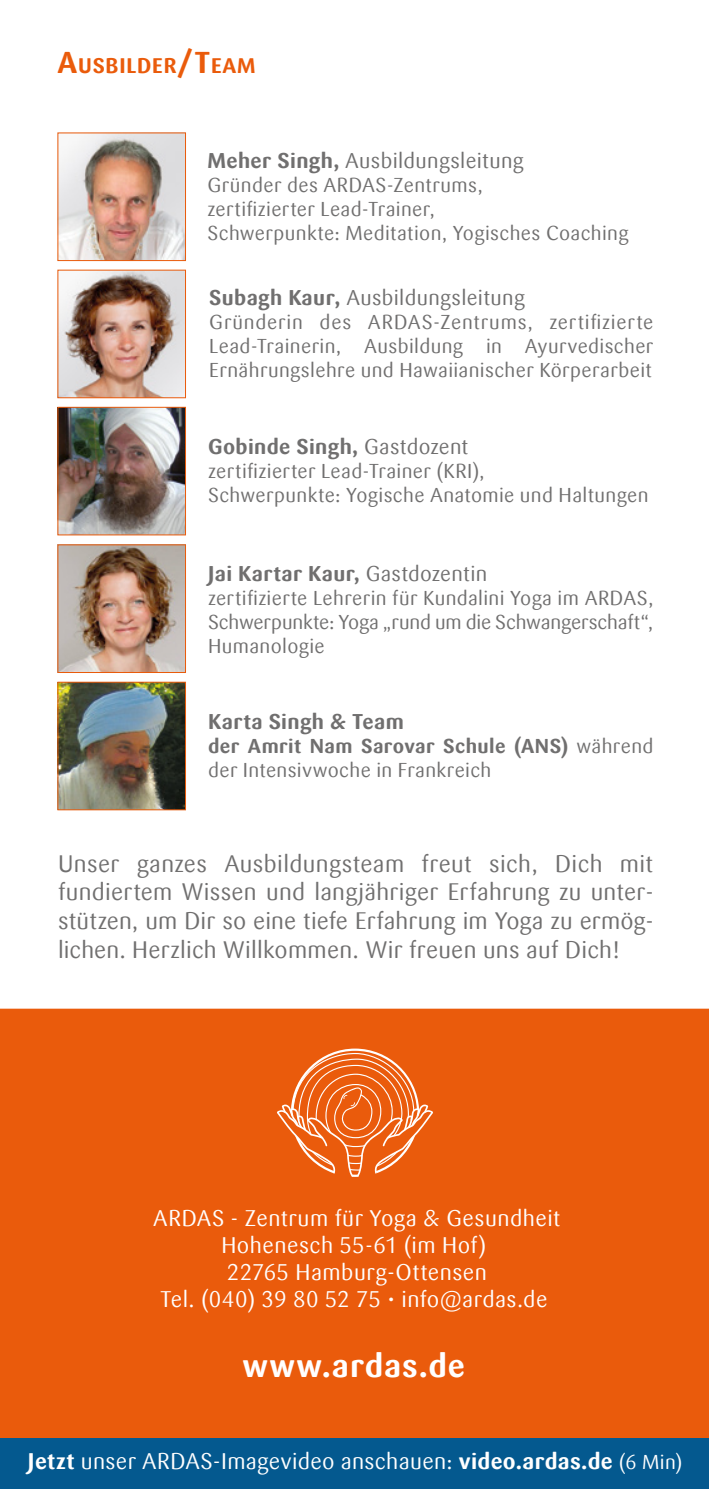
<style>
.page{position:relative;width:709px;height:1489px;background:#fff}
.page>*{position:absolute;margin:0;border:0;box-sizing:border-box;transform-origin:0 0}
.t1{font:700 32.5px "Sari Offc Pro";letter-spacing:.025em;color:#fff}
.t2{font:23.75px/28.5px "Sari Offc Pro";letter-spacing:.01em;color:#706f6f;text-align:justify}
.t3{font:22.5px/27px "Sari Offc Pro";letter-spacing:.02em;color:#fff;text-align:center}
.t4{font:700 21.25px "Sari Offc Pro";letter-spacing:.015em;color:#706f6f}
.t5{font:21.25px "Sari Offc Pro";letter-spacing:.015em;color:#706f6f}
.t6{font:700 21px "Sari Offc Pro";letter-spacing:.035em;color:#ea5b0b}
.t7{font:20px/24px "Sari Offc Pro";letter-spacing:.02em;color:#706f6f}
.s1{font-size:30px}
.s2{font-weight:700}
.s3{font-weight:400}
.s4{font-family:"Century Gothic";font-size:12.5px}
.s5{font-size:20px}
</style>
<div class="page">
<div style="left:0;top:1008px;width:709px;height:429px;background:#ea5b0c"></div>
<div style="left:0;top:1437px;width:709px;height:51px;background:#04598f"></div>
<img style="left:60px;top:272px;width:124px;height:124px">
<div style="left:58px;top:270px;width:128px;height:128px;border:1px solid #ea5b0b"></div>
<img style="left:60px;top:135px;width:124px;height:124px">
<div style="left:58px;top:133px;width:128px;height:128px;border:1px solid #ea5b0b"></div>
<img style="left:60px;top:409px;width:124px;height:124px">
<div style="left:58px;top:407px;width:128px;height:128px;border:1px solid #ea5b0b"></div>
<img style="left:60px;top:546px;width:124px;height:124px">
<div style="left:58px;top:544px;width:128px;height:128px;border:1px solid #ea5b0b"></div>
<img style="left:60px;top:684px;width:124px;height:124px">
<div style="left:58px;top:682px;width:128px;height:128px;border:1px solid #ea5b0b"></div>
<svg style="left:277px;top:1048px;width:156px;height:128px"></svg>
<p class="t6" style="left:58px;top:52px;width:199px"><span class="s1">A</span>USBILDER<span class="s1">/T</span>EAM</p>
<p class="t5" style="left:207px;top:146px;width:318px"><span class="s2">Meher Singh,</span> Ausbildungsleitung</p>
<p class="t7" style="left:207px;top:172px;width:423px">Gründer des ARDAS-Zentrums,<br>zertifizierter Lead-Trainer,<br>Schwerpunkte: Meditation, Yogisches Coaching</p>
<p class="t5" style="left:209px;top:284px;width:317px"><span class="s2">Subagh Kaur,</span> Ausbildungsleitung</p>
<p class="t7" style="left:209px;top:310px;width:445px;text-align:justify">Gründerin des ARDAS-Zentrums, zertifizierte Lead-Trainerin, Ausbildung in Ayurvedischer Ernährungslehre und Hawaiianischer Körperarbeit</p>
<p class="t4" style="left:208px;top:432px;width:262px">Gobinde Singh, <span class="s3">Gastdozent</span></p>
<p class="t7" style="left:208px;top:459px;width:442px">zertifizierter Lead-Trainer (KRI),<br>Schwerpunkte: Yogische Anatomie und Haltungen</p>
<p class="t4" style="left:208px;top:559px;width:281px">Jai Kartar Kaur, <span class="s3">Gastdozentin</span></p>
<p class="t7" style="left:208px;top:585px;width:447px;text-align:justify">zertifizierte Lehrerin für Kundalini Yoga im ARDAS, Schwerpunkte: Yoga „rund um die Schwangerschaft“, Humanologie</p>
<p class="t4" style="left:208px;top:707px;width:197px">Karta Singh &amp; Team</p>
<p class="t7" style="left:208px;top:733px;width:447px"><span class="s2">der Amrit Nam Sarovar Schule (ANS)</span> während der Intensivwoche in Frankreich</p>
<p class="t2" style="left:58px;top:849px;width:597px">Unser ganzes Ausbildungsteam freut sich, Dich mit fundiertem Wissen und langjähriger Erfahrung zu unter&shy;stützen, um Dir so eine tiefe Erfahrung im Yoga zu ermög&shy;lichen. Herzlich Willkommen. Wir freuen uns auf Dich!</p>
<p class="t3" style="left:153px;top:1204px;width:409px">ARDAS - Zentrum für Yoga &amp; Gesundheit<br>Hohenesch 55-61 (im Hof)<br>22765 Hamburg-Ottensen<br>Tel. (040) 39 80 52 75 <span class="s4">•</span> info@ardas.de</p>
<h1 class="t1" style="left:242px;top:1344px;width:224px">www.ardas.de</h1>
<p class="t3" style="left:28px;top:1447px;width:656px"><span class="s2">Jetzt</span> unser ARDAS-Imagevideo anschauen: <span class="s2">video.ardas.de</span> <span class="s5">(6 Min)</span></p>
</div>
